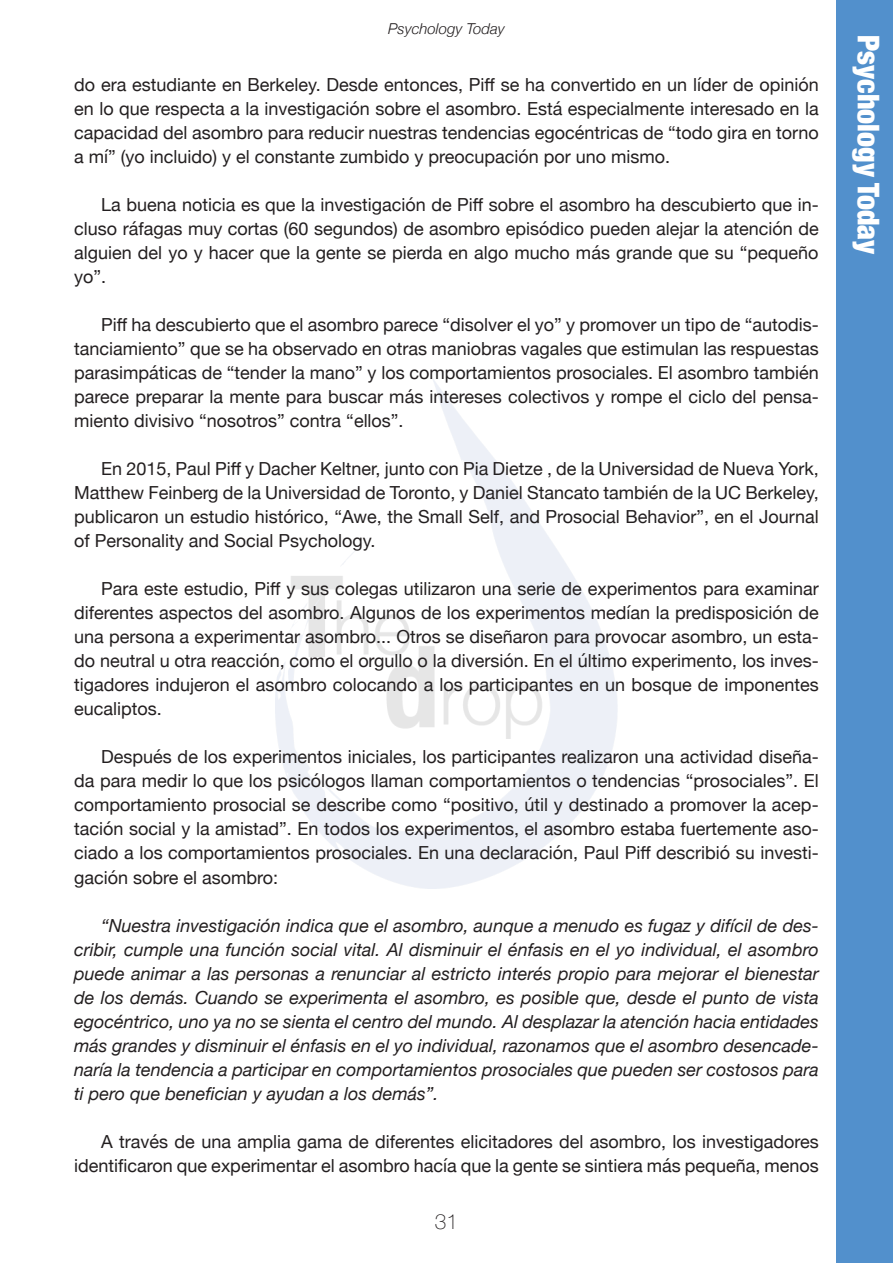
<style>
.page{position:relative;width:893px;height:1263px;background:#fff}
.page>*{position:absolute;margin:0;border:0;box-sizing:border-box;transform-origin:0 0}
.t1{font:900 condensed 30px "Helvetica Neue";color:#fff}
.t2{font:100 21px "Helvetica Neue";color:#231f20}
.Cuerpo_de_texto{font:18px/24px "Helvetica Neue";color:#231f20;text-align:justify}
.Cuerpo_de_texto-2{font:italic 18px/24px "Helvetica Neue";color:#231f20;text-align:justify}
.t3{font:italic 300 15px "Helvetica Neue";color:#231f20}
</style>
<div class="page">
<div style="left:836px;top:0;width:57px;height:1263px;background:#5290cc"></div>
<img style="left:276px;top:378px;width:341px;height:510px">
<p class="t3" style="left:388px;top:16px;width:118px">Psychology Today</p>
<p class="Cuerpo_de_texto" style="left:74px;top:74px;width:746px">do era estudiante en Berkeley. Desde entonces, Piff se ha convertido en un líder de opinión en lo que respecta a la investigación sobre el asombro. Está especialmente interesado en la capacidad del asombro para reducir nuestras tendencias egocéntricas de “todo gira en torno a mí” (yo incluido) y el constante zumbido y preocupación por uno mismo.</p>
<p class="Cuerpo_de_texto" style="left:74px;top:194px;width:746px;text-indent:27px">La buena noticia es que la investigación de Piff sobre el asombro ha descubierto que in&shy;cluso ráfagas muy cortas (60 segundos) de asombro episódico pueden alejar la atención de alguien del yo y hacer que la gente se pierda en algo mucho más grande que su “pequeño yo”.</p>
<p class="Cuerpo_de_texto" style="left:74px;top:314px;width:746px;text-indent:27px">Piff ha descubierto que el asombro parece “disolver el yo” y promover un tipo de “autodis&shy;tanciamiento” que se ha observado en otras maniobras vagales que estimulan las respuestas parasimpáticas de “tender la mano” y los comportamientos prosociales. El asombro también parece preparar la mente para buscar más intereses colectivos y rompe el ciclo del pensa&shy;miento divisivo “nosotros” contra “ellos”.</p>
<p class="Cuerpo_de_texto" style="left:74px;top:458px;width:746px;text-indent:27px">En 2015, Paul Piff y Dacher Keltner, junto con Pia Dietze , de la Universidad de Nueva York, Matthew Feinberg de la Universidad de Toronto, y Daniel Stancato también de la UC Berkeley, publicaron un estudio histórico, “Awe, the Small Self, and Prosocial Behavior”, en el Journal of Personality and Social Psychology.</p>
<p class="Cuerpo_de_texto" style="left:74px;top:578px;width:746px;text-indent:27px">Para este estudio, Piff y sus colegas utilizaron una serie de experimentos para examinar diferentes aspectos del asombro. Algunos de los experimentos medían la predisposición de una persona a experimentar asombro... Otros se diseñaron para provocar asombro, un esta&shy;do neutral u otra reacción, como el orgullo o la diversión. En el último experimento, los inves&shy;tigadores indujeron el asombro colocando a los participantes en un bosque de imponentes eucaliptos.</p>
<p class="Cuerpo_de_texto" style="left:74px;top:746px;width:746px;text-indent:27px">Después de los experimentos iniciales, los participantes realizaron una actividad diseña&shy;da para medir lo que los psicólogos llaman comportamientos o tendencias “prosociales”. El comportamiento prosocial se describe como “positivo, útil y destinado a promover la acep&shy;tación social y la amistad”. En todos los experimentos, el asombro estaba fuertemente aso&shy;ciado a los comportamientos prosociales. En una declaración, Paul Piff describió su investi&shy;gación sobre el asombro:</p>
<p class="Cuerpo_de_texto-2" style="left:74px;top:914px;width:746px;text-indent:27px">“Nuestra investigación indica que el asombro, aunque a menudo es fugaz y difícil de des&shy;cribir, cumple una función social vital. Al disminuir el énfasis en el yo individual, el asombro puede animar a las personas a renunciar al estricto interés propio para mejorar el bienestar de los demás. Cuando se experimenta el asombro, es posible que, desde el punto de vista egocéntrico, uno ya no se sienta el centro del mundo. Al desplazar la atención hacia entidades más grandes y disminuir el énfasis en el yo individual, razonamos que el asombro desencade&shy;naría la tendencia a participar en comportamientos prosociales que pueden ser costosos para ti pero que benefician y ayudan a los demás”.</p>
<p class="Cuerpo_de_texto" style="left:74px;top:1130px;width:746px;text-align:right">A través de una amplia gama de diferentes elicitadores del asombro, los investigadores identificaron que experimentar el asombro hacía que la gente se sintiera más pequeña, menos</p>
<p class="t2" style="left:435px;top:1206px;width:25px">31</p>
<h1 class="t1" style="left:893px;top:35px;width:221px;rotate:90deg">Psychology Today</h1>
</div>
